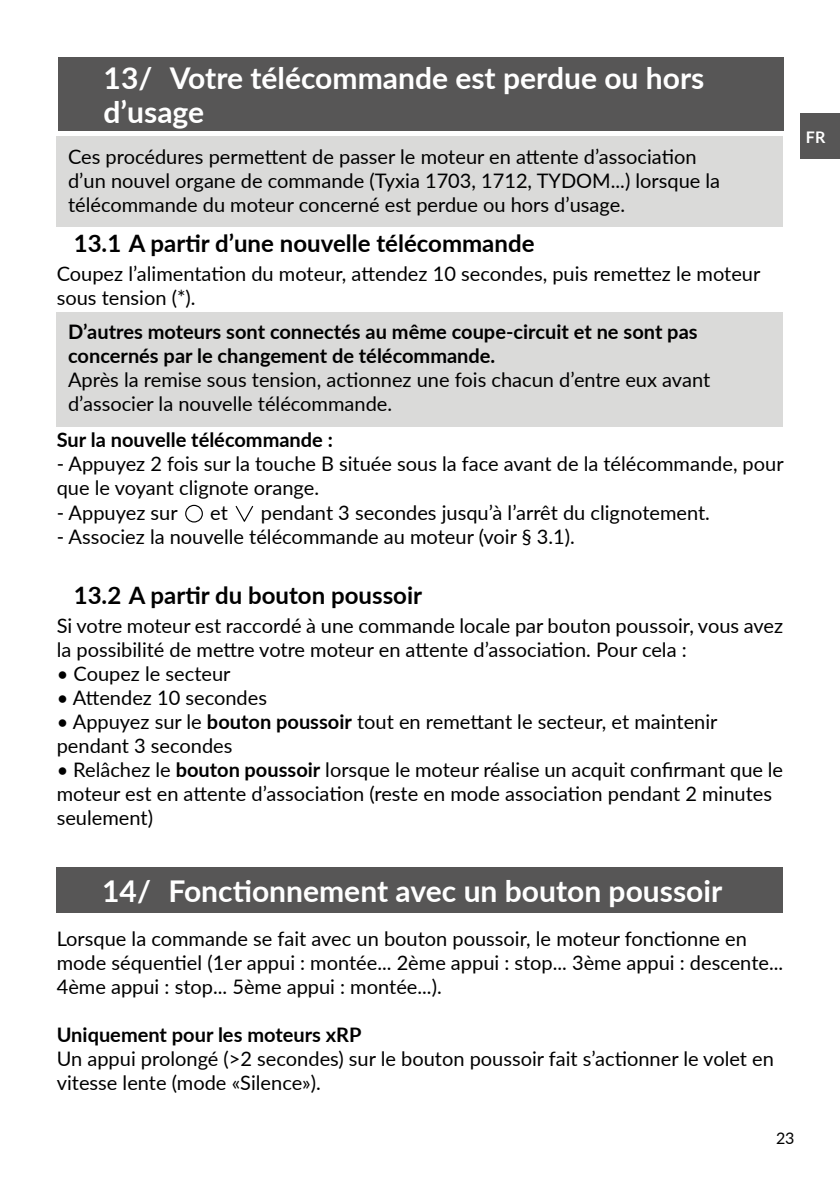
<style>
.page{position:relative;width:840px;height:1191px;background:#fff}
.page>*{position:absolute;margin:0;border:0;box-sizing:border-box;transform-origin:0 0}
.t1{font:700 30px/34px "Lato";color:#fff}
.t2{font:700 24px "Lato";color:#000}
.t3{font:20px/24px "Lato";color:#000}
.t4{font:700 20px/24px "Lato";color:#000}
.t5{font:16px "Lato";color:#000}
.t6{font:700 16px "Lato";color:#fff}
.s1{font-weight:700}
</style>
<div class="page">
<div style="left:799px;top:113px;width:40px;height:46px;background:#575656"></div>
<div style="left:58px;top:57px;width:724px;height:73px;background:#575656"></div>
<div style="left:57px;top:136px;width:725px;height:91px;background:#dadad9"></div>
<div style="left:57px;top:312px;width:725px;height:67px;background:#dadad9"></div>
<div style="left:57px;top:360px;width:725px;height:67px;background:#dadad9"></div>
<div style="left:185px;top:505px;width:18px;height:17px;border:1px solid #000;border-radius:50%"></div>
<svg style="left:235px;top:505px;width:19px;height:17px"></svg>
<div style="left:57px;top:867px;width:725px;height:45px;background:#575656"></div>
<h1 class="t1" style="left:103px;top:59px;width:602px">13/ Votre télécommande est perdue ou hors d’usage</h1>
<p class="t3" style="left:68px;top:143px;width:653px">Ces procédures permettent de passer le moteur en attente d’association d’un nouvel organe de commande (Tyxia 1703, 1712, TYDOM...) lorsque la télécommande du moteur concerné est perdue ou hors d’usage.</p>
<p class="t2" style="left:74px;top:225px;width:462px">13.1 A partir d’une nouvelle télécommande</p>
<p class="t3" style="left:57px;top:261px;width:704px">Coupez l’alimentation du moteur, attendez 10 secondes, puis remettez le moteur sous tension (*).</p>
<p class="t4" style="left:68px;top:319px;width:630px">D’autres moteurs sont connectés au même coupe-circuit et ne sont pas concernés par le changement de télécommande.</p>
<p class="t3" style="left:68px;top:367px;width:643px">Après la remise sous tension, actionnez une fois chacun d’entre eux avant d’associer la nouvelle télécommande.</p>
<p class="t4" style="left:57px;top:427px;width:277px">Sur la nouvelle télécommande :</p>
<p class="t3" style="left:57px;top:451px;width:728px">- Appuyez 2 fois sur la touche B située sous la face avant de la télécommande, pour que le voyant clignote orange.</p>
<p class="t3" style="left:57px;top:499px;width:122px">- Appuyez sur</p>
<p class="t3" style="left:210px;top:499px;width:19px">et</p>
<p class="t3" style="left:261px;top:499px;width:450px">pendant 3 secondes jusqu’à l’arrêt du clignotement.</p>
<p class="t3" style="left:57px;top:523px;width:519px">- Associez la nouvelle télécommande au moteur (voir § 3.1).</p>
<p class="t2" style="left:74px;top:577px;width:349px">13.2 A partir du bouton poussoir</p>
<p class="t3" style="left:57px;top:613px;width:727px">Si votre moteur est raccordé à une commande locale par bouton poussoir, vous avez la possibilité de mettre votre moteur en attente d’association. Pour cela :</p>
<p class="t3" style="left:57px;top:661px;width:175px">• Coupez le secteur</p>
<p class="t3" style="left:57px;top:685px;width:212px">• Attendez 10 secondes</p>
<p class="t3" style="left:57px;top:709px;width:662px">• Appuyez sur le <span class="s1">bouton poussoir</span> tout en remettant le secteur, et maintenir pendant 3 secondes</p>
<p class="t3" style="left:57px;top:757px;width:727px">• Relâchez le <span class="s1">bouton poussoir</span> lorsque le moteur réalise un acquit confirmant que le moteur est en attente d’association (reste en mode association pendant 2 minutes seulement)</p>
<p class="t6" style="left:805px;top:125px;width:21px">FR</p>
<h1 class="t1" style="left:102px;top:872px;width:621px">14/ Fonctionnement avec un bouton poussoir</h1>
<p class="t3" style="left:57px;top:926px;width:727px">Lorsque la commande se fait avec un bouton poussoir, le moteur fonctionne en mode séquentiel (1er appui : montée... 2ème appui : stop... 3ème appui : descente...<br>4ème appui : stop... 5ème appui : montée...).</p>
<p class="t4" style="left:57px;top:1022px;width:306px">Uniquement pour les moteurs xRP</p>
<p class="t3" style="left:57px;top:1046px;width:718px">Un appui prolongé (&gt;2 secondes) sur le bouton poussoir fait s’actionner le volet en vitesse lente (mode «Silence»).</p>
<p class="t5" style="left:775px;top:1127px;width:20px">23</p>
</div>
